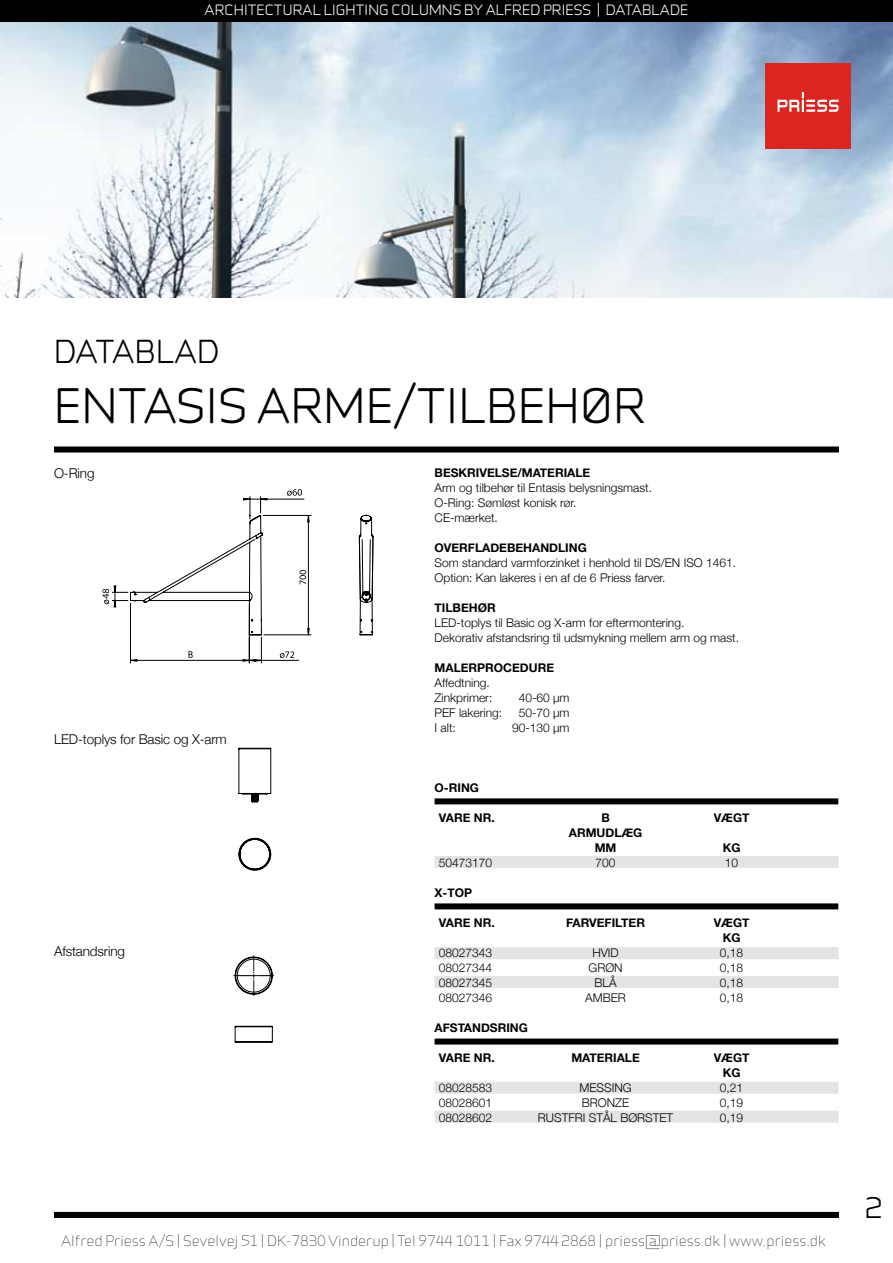
<style>
.page{position:relative;width:893px;height:1263px;background:#fff}
.page>*{position:absolute;margin:0;border:0;box-sizing:border-box;transform-origin:0 0}
.t1{font:45px "Infinity T Medium";letter-spacing:.015em;color:#000}
.t2{font:30px "Infinity T Medium";color:#000}
.t3{font:27px "Infinity T Medium";color:#000}
.t4{font:13.5px "Infinity T Light";color:#231f20}
.t5{font:13.5px "Infinity T Medium";letter-spacing:.015em;color:#fff}
.t6{font:300 13.5px "Helvetica Neue";letter-spacing:-.01em;color:#000}
.t7{font:300 12px/15px "Helvetica Neue";color:#000}
.t8{font:700 12px "Helvetica Neue";color:#000}
</style>
<div class="page">
<img style="left:0;top:21px;width:893px;height:277px">
<div style="left:435px;top:856px;width:403px;height:12px;background:#e3e4e4"></div>
<div style="left:435px;top:798px;width:403px;height:6px;background:#000"></div>
<div style="left:435px;top:976px;width:403px;height:12px;background:#e3e4e4"></div>
<div style="left:435px;top:947px;width:403px;height:12px;background:#e3e4e4"></div>
<div style="left:435px;top:903px;width:403px;height:6px;background:#000"></div>
<div style="left:435px;top:1082px;width:403px;height:12px;background:#e3e4e4"></div>
<div style="left:435px;top:1111px;width:403px;height:12px;background:#e3e4e4"></div>
<div style="left:435px;top:1038px;width:403px;height:6px;background:#000"></div>
<div style="left:0;top:0;width:893px;height:21px;background:#000"></div>
<div style="left:765px;top:64px;width:85px;height:85px;background:#da2520"></div>
<svg style="left:777px;top:92px;width:62px;height:20px"></svg>
<div style="left:54px;top:446px;width:785px;height:6px;background:#000"></div>
<svg style="left:234px;top:956px;width:40px;height:39px"></svg>
<svg style="left:235px;top:1026px;width:38px;height:16px"></svg>
<svg style="left:238px;top:748px;width:33px;height:54px"></svg>
<svg style="left:239px;top:838px;width:32px;height:32px"></svg>
<svg style="left:287px;top:489px;width:15px;height:7px"></svg>
<svg style="left:280px;top:651px;width:14px;height:7px"></svg>
<hr style="left:263px;top:515px;width:48px;height:1px;background:#000">
<hr style="left:264px;top:634px;width:47px;height:1px;background:#000">
<hr style="left:261px;top:499px;width:43px;height:1px;background:#000">
<hr style="left:261px;top:660px;width:38px;height:1px;background:#000">
<svg style="left:299px;top:516px;width:11px;height:119px"></svg>
<svg style="left:102px;top:497px;width:165px;height:166px"></svg>
<svg style="left:359px;top:515px;width:15px;height:121px"></svg>
<div style="left:54px;top:1212px;width:785px;height:6px;background:#000"></div>
<p class="t5" style="left:205px;top:0;width:485px">ARCHITECTURAL LIGHTING COLUMNS BY ALFRED PRIESS | DATABLADE</p>
<h2 class="t2" style="left:54px;top:330px;width:166px">DATABLAD</h2>
<h1 class="t1" style="left:54px;top:374px;width:31px">ENT</h1>
<h1 class="t1" style="left:143px;top:374px;width:57px">ASIS</h1>
<h1 class="t1" style="left:257px;top:374px;width:67px">ARME</h1>
<h1 class="t1" style="left:393px;top:374px;width:253px">/TILBEHØR</h1>
<p class="t6" style="left:54px;top:463px;width:42px">O-Ring</p>
<p class="t8" style="left:435px;top:462px;width:157px">BESKRIVELSE/MATERIALE</p>
<p class="t7" style="left:435px;top:480px;width:219px">Arm og tilbehør til Entasis belysningsmast.<br>O-Ring: Sømløst konisk rør.<br>CE-mærket.</p>
<p class="t8" style="left:435px;top:537px;width:154px">OVERFLADEBEHANDLING</p>
<p class="t7" style="left:435px;top:555px;width:303px">Som standard varmforzinket i henhold til DS/EN ISO 1461.<br>Option: Kan lakeres i en af de 6 Priess farver.</p>
<p class="t8" style="left:435px;top:597px;width:63px">TILBEHØR</p>
<p class="t7" style="left:435px;top:615px;width:306px">LED-toplys til Basic og X-arm for eftermontering.<br>Dekorativ afstandsring til udsmykning mellem arm og mast.</p>
<p class="t8" style="left:435px;top:657px;width:121px">MALERPROCEDURE</p>
<p class="t7" style="left:435px;top:675px;width:59px">Affedtning.<br>Zinkprimer:</p>
<p class="t7" style="left:519px;top:690px;width:52px">40-60 µm</p>
<p class="t6" style="left:54px;top:728px;width:174px">LED-toplys for Basic og X-arm</p>
<p class="t6" style="left:54px;top:940px;width:73px">Afstandsring</p>
<p class="t7" style="left:435px;top:705px;width:69px">PEF lakering:</p>
<p class="t7" style="left:519px;top:705px;width:52px">50-70 µm</p>
<p class="t7" style="left:435px;top:720px;width:23px">I alt:</p>
<p class="t7" style="left:512px;top:720px;width:59px">90-130 µm</p>
<p class="t8" style="left:435px;top:777px;width:46px">O-RING</p>
<p class="t8" style="left:439px;top:807px;width:57px">VARE NR.</p>
<p class="t8" style="left:601px;top:807px;width:3px">BV</p>
<p class="t8" style="left:721px;top:807px;width:30px">ÆGT</p>
<p class="t8" style="left:569px;top:822px;width:38px">ARMUDLÆG</p>
<p class="t8" style="left:731px;top:837px;width:11px">G</p>
<p class="t7" style="left:439px;top:855px;width:55px">50473170</p>
<p class="t7" style="left:596px;top:855px;width:22px">700</p>
<p class="t7" style="left:725px;top:855px;width:15px">10</p>
<p class="t8" style="left:435px;top:882px;width:39px">X-TO P</p>
<p class="t8" style="left:439px;top:912px;width:57px">VARE NR.</p>
<p class="t8" style="left:566px;top:912px;width:80px">FARVEFILTER</p>
<p class="t8" style="left:714px;top:912px;width:37px">VÆGT</p>
<p class="t8" style="left:439px;top:927px;width:99px">K</p>
<p class="t8" style="left:731px;top:927px;width:11px">G</p>
<p class="t7" style="left:439px;top:945px;width:55px">08027343</p>
<p class="t7" style="left:592px;top:945px;width:20px">Hvid</p>
<p class="t7" style="left:720px;top:945px;width:25px">0,18</p>
<p class="t7" style="left:439px;top:960px;width:55px">08027344</p>
<p class="t7" style="left:588px;top:960px;width:31px">Grøn</p>
<p class="t7" style="left:720px;top:960px;width:25px">0,18</p>
<p class="t7" style="left:439px;top:975px;width:55px">08027345</p>
<p class="t7" style="left:595px;top:975px;width:24px">Blå</p>
<p class="t7" style="left:720px;top:975px;width:25px">0,18</p>
<p class="t7" style="left:439px;top:990px;width:55px">08027346</p>
<p class="t7" style="left:585px;top:990px;width:25px">Amber</p>
<p class="t7" style="left:720px;top:990px;width:25px">0,18</p>
<p class="t8" style="left:435px;top:1017px;width:95px">AFSTANDSRING</p>
<p class="t8" style="left:439px;top:1047px;width:57px">VARE NR.</p>
<p class="t8" style="left:571px;top:1047px;width:70px">MATERIALE</p>
<p class="t8" style="left:714px;top:1047px;width:37px">VÆGT</p>
<p class="t8" style="left:606px;top:1062px;width:43px">K</p>
<p class="t8" style="left:731px;top:1062px;width:11px">G</p>
<p class="t7" style="left:439px;top:1080px;width:70px">08028583 Messing</p>
<p class="t7" style="left:720px;top:1080px;width:25px">0,21</p>
<p class="t7" style="left:439px;top:1095px;width:55px">08028601</p>
<p class="t7" style="left:582px;top:1095px;width:16px">Bronze</p>
<p class="t7" style="left:720px;top:1095px;width:25px">0,19</p>
<p class="t7" style="left:439px;top:1110px;width:55px">08028602</p>
<p class="t7" style="left:538px;top:1110px;width:37px">Rustfri</p>
<p class="t7" style="left:589px;top:1110px;width:86px">stål børstet</p>
<p class="t7" style="left:720px;top:1110px;width:25px">0,19</p>
<p class="t4" style="left:61px;top:1231px;width:766px">Alfred Priess A/S | Sevelvej 51 | DK-7830 Vinderup | Tel 9744 1011 | Fax 9744 2868 | priess@priess.dk | www.priess.dk</p>
<h3 class="t3" style="left:865px;top:1188px;width:19px">2</h3>
</div>
